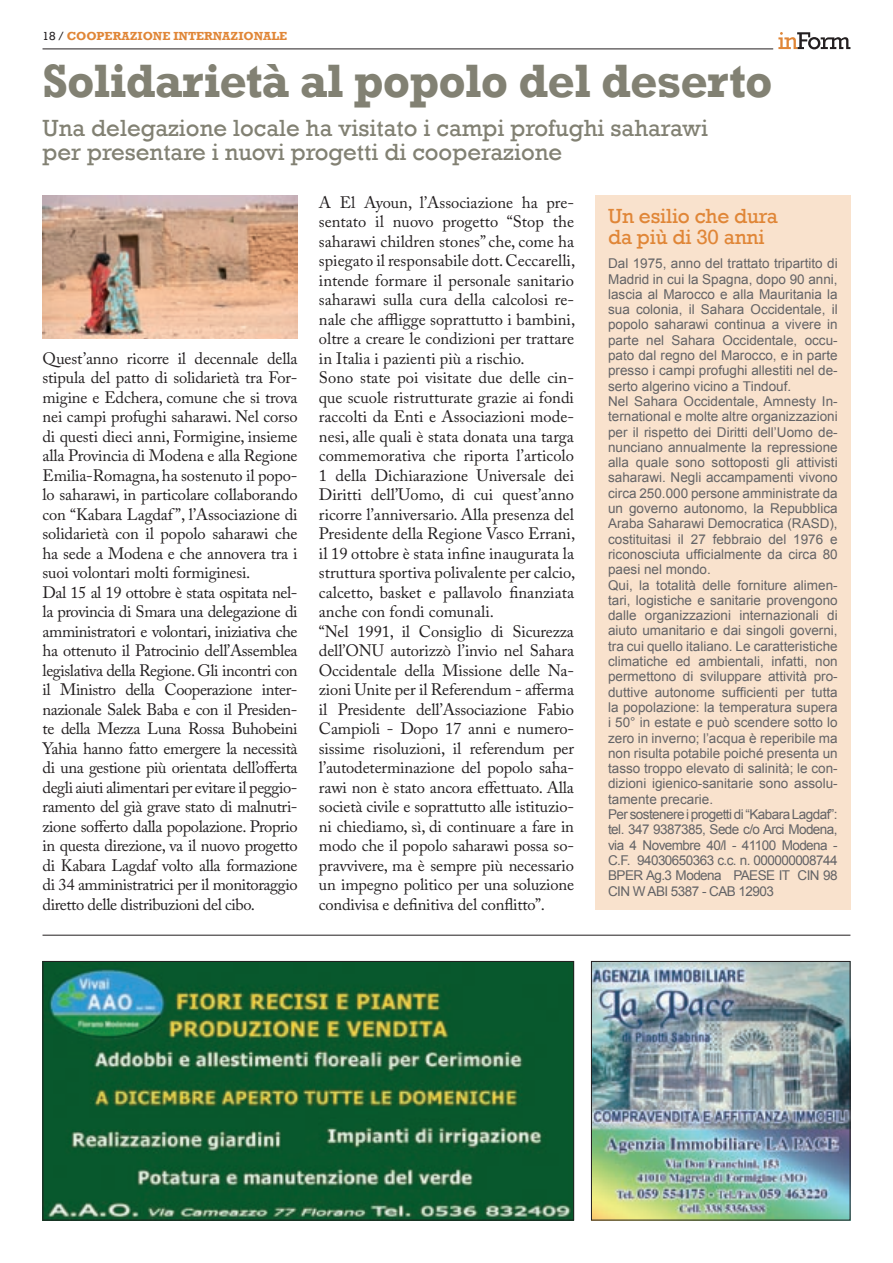
<style>
.page{position:relative;width:893px;height:1263px;background:#fff}
.page>*{position:absolute;margin:0;border:0;box-sizing:border-box;transform-origin:0 0}
.t1{font:700 48px "Rockwell";letter-spacing:-.02em;color:#828173}
.t2{font:24px/24px "Rockwell";color:#828173}
.t3{font:21px/21px "Rockwell";letter-spacing:-.01em;color:#e08637}
.t4{font:16.5px/19.5px "Adobe Caslon Pro";letter-spacing:-.01em;color:#231f20}
.t5{font:13.5px/15.3px "Arial";color:#636366}
.t6{font:700 12px "Rockwell";color:#e08637}
.s1{font-weight:400;color:#231f20}
</style>
<div class="page">
<hr style="left:43px;top:49px;width:730px;height:1px;background:#231f20">
<svg style="left:778px;top:32px;width:72px;height:17px"></svg>
<img style="left:593px;top:963px;width:255px;height:255px">
<div style="left:591px;top:961px;width:259px;height:259px;border:1px solid #231f20"></div>
<hr style="left:43px;top:935px;width:807px;height:1px;background:#231f20">
<img style="left:45px;top:963px;width:527px;height:255px">
<div style="left:43px;top:961px;width:531px;height:259px;border:1px solid #231f20"></div>
<img style="left:43px;top:196px;width:255px;height:143px">
<div style="left:595px;top:196px;width:255px;height:714px;background:#f9e2cd"></div>
<p class="t6" style="left:43px;top:28px;width:246px"><span class="s1">18 /</span> COOPERAZIONE INTERNAZIONALE</p>
<h1 class="t1" style="left:43px;top:52px;width:732px">Solidarietà al popolo del deserto</h1>
<h2 class="t2" style="left:43px;top:116px;width:667px">Una delegazione locale ha visitato i campi profughi saharawi per presentare i nuovi progetti di cooperazione</h2>
<p class="t4" style="left:43px;top:348px;width:257px">Quest’anno ricorre il decennale della stipula del patto di solidarietà tra For&shy;migine e Edchera, comune che si trova nei campi profughi saharawi. Nel corso di questi dieci anni, Formigine, insieme alla Provincia di Modena e alla Regione Emilia-Romagna, ha sostenuto il popo&shy;lo saharawi, in particolare collaborando con “Kabara Lagdaf ”, l’Associazione di solidarietà con il popolo saharawi che ha sede a Modena e che annovera tra i suoi volontari molti formiginesi.<br>Dal 15 al 19 ottobre è stata ospitata nel&shy;la provincia di Smara una delegazione di amministratori e volontari, iniziativa che ha ottenuto il Patrocinio dell’Assemblea legislativa della Regione. Gli incontri con il Ministro della Cooperazione inter&shy;nazionale Salek Baba e con il Presiden&shy;te della Mezza Luna Rossa Buhobeini Yahia hanno fatto emergere la necessità di una gestione più orientata dell’offerta degli aiuti alimentari per evitare il peggio&shy;ramento del già grave stato di malnutri&shy;zione sofferto dalla popolazione. Proprio in questa direzione, va il nuovo progetto di Kabara Lagdaf volto alla formazione di 34 amministratrici per il monitoraggio diretto delle distribuzioni del cibo.</p>
<p class="t4" style="left:319px;top:192px;width:258px">A El Ayoun, l’Associazione ha pre&shy;sentato il nuovo progetto “Stop the saharawi children stones” che, come ha spiegato il responsabile dott. Ceccarelli, intende formare il personale sanitario saharawi sulla cura della calcolosi re&shy;nale che affligge soprattutto i bambini, oltre a creare le condizioni per trattare in Italia i pazienti più a rischio.<br>Sono state poi visitate due delle cin&shy;que scuole ristrutturate grazie ai fondi raccolti da Enti e Associazioni mode&shy;nesi, alle quali è stata donata una targa commemorativa che riporta l’articolo 1 della Dichiarazione Universale dei Diritti dell’Uomo, di cui quest’anno ricorre l’anniversario. Alla presenza del Presidente della Regione Vasco Errani, il 19 ottobre è stata infine inaugurata la struttura sportiva polivalente per calcio, calcetto, basket e pallavolo finanziata anche con fondi comunali.<br>“Nel 1991, il Consiglio di Sicurezza dell’ONU autorizzò l’invio nel Sahara Occidentale della Missione delle Na&shy;zioni Unite per il Referendum - afferma il Presidente dell’Associazione Fabio Campioli - Dopo 17 anni e numero&shy;sissime risoluzioni, il referendum per l’autodeterminazione del popolo saha&shy;rawi non è stato ancora effettuato. Alla società civile e soprattutto alle istituzio&shy;ni chiediamo, sì, di continuare a fare in modo che il popolo saharawi possa so&shy;pravvivere, ma è sempre più necessario un impegno politico per una soluzione condivisa e definitiva del conflitto”.</p>
<p class="t3" style="left:608px;top:206px;width:171px">Un esilio che dura da più di 30 anni</p>
<p class="t5" style="left:608px;top:256px;width:231px">Dal 1975, anno del trattato tripartito di Madrid in cui la Spagna, dopo 90 anni, lascia al Marocco e alla Mauritania la sua colonia, il Sahara Occidentale, il popolo saharawi continua a vivere in parte nel Sahara Occidentale, occu&shy;pato dal regno del Marocco, e in parte presso i campi profughi allestiti nel de&shy;serto algerino vicino a Tindouf.<br>Nel Sahara Occidentale, Amnesty In&shy;ternational e molte altre organizzazioni per il rispetto dei Diritti dell’Uomo de&shy;nunciano annualmente la repressione alla quale sono sottoposti gli attivisti saharawi. Negli accampamenti vivono circa 250.000 persone amministrate da un governo autonomo, la Repubblica Araba Saharawi Democratica (RASD), costituitasi il 27 febbraio del 1976 e riconosciuta ufficialmente da circa 80 paesi nel mondo.<br>Qui, la totalità delle forniture alimen&shy;tari, logistiche e sanitarie provengono dalle organizzazioni internazionali di aiuto umanitario e dai singoli governi, tra cui quello italiano. Le caratteristiche climatiche ed ambientali, infatti, non permettono di sviluppare attività pro&shy;duttive autonome sufficienti per tutta la popolazione: la temperatura supera i 50° in estate e può scendere sotto lo zero in inverno; l’acqua è reperibile ma non risulta potabile poiché presenta un tasso troppo elevato di salinità; le con&shy;dizioni igienico-sanitarie sono assolu&shy;tamente precarie.<br>Per sostenere i progetti di “Kabara Lagdaf”: tel. 347 9387385, Sede c/o Arci Modena, via 4 Novembre 40/l - 41100 Modena - C.F. 94030650363 c.c. n. 000000008744<br>BPER Ag.3 Modena PAESE IT CIN 98<br>CIN W ABI 5387 - CAB 12903</p>
</div>
